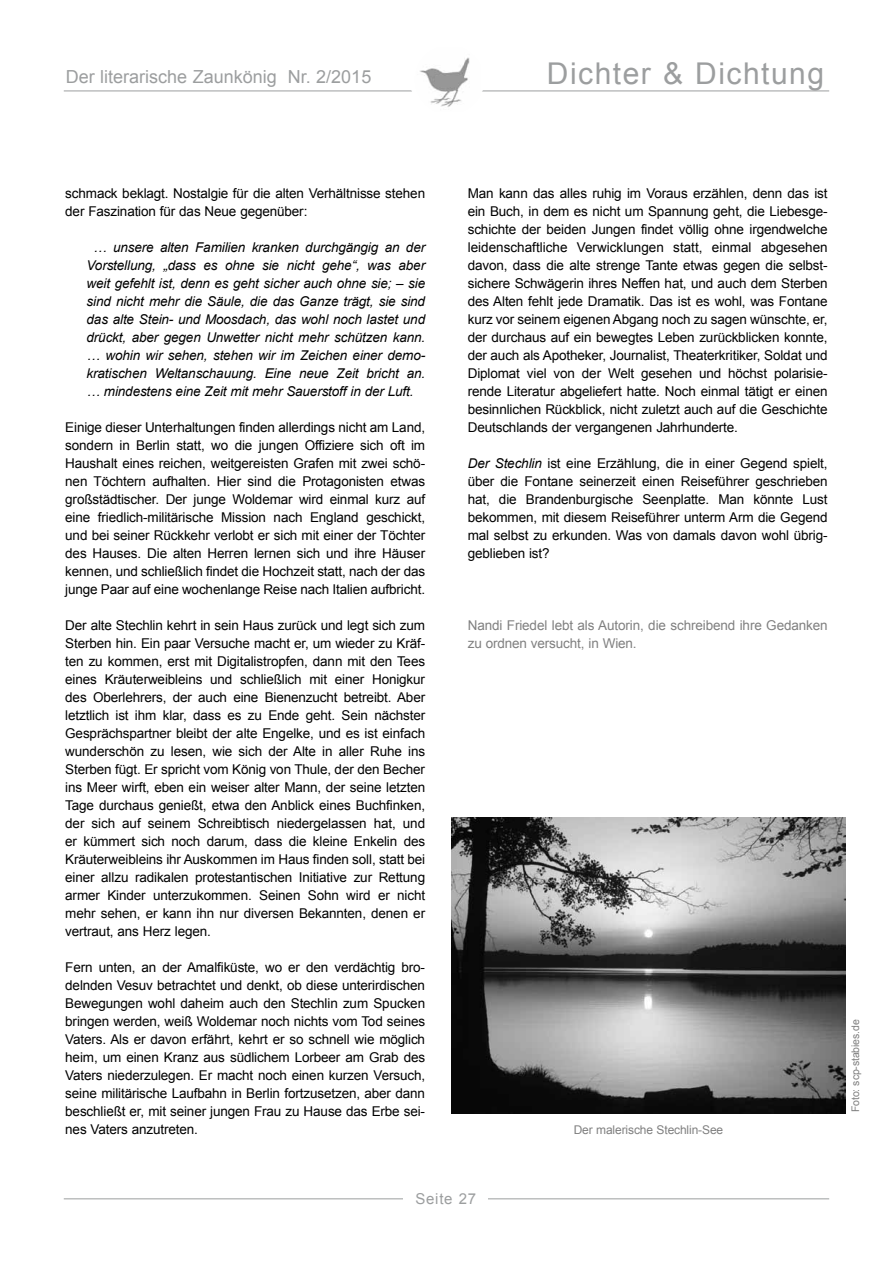
<style>
.page{position:relative;width:893px;height:1263px;background:#fff}
.page>*{position:absolute;margin:0;border:0;box-sizing:border-box;transform-origin:0 0}
.t1{font:30px "Arial";letter-spacing:.05em;color:#9c9e9f}
.t2{font:18px "Arial";color:#9c9e9f}
.t3{font:15px "Arial";letter-spacing:.05em;color:#9c9e9f}
.t4{font:13.5px/18px "Arial";letter-spacing:-.01em;color:#000;text-align:justify}
.t5{font:italic 13.5px/18px "Arial";letter-spacing:-.01em;color:#000;text-align:justify}
.t6{font:13.5px/18px "Arial";letter-spacing:-.01em;color:#808080}
.t7{font:12px "Arial";letter-spacing:-.01em;color:#808080}
.t8{font:10.5px "Arial";letter-spacing:-.01em;color:#808080}
.s1{font-style:italic}
</style>
<div class="page">
<img style="left:451px;top:817px;width:395px;height:296px">
<hr style="left:64px;top:91px;width:765px;height:1px;background:#9c9e9f">
<div style="left:410px;top:45px;width:69px;height:69px;background:#fff;border-radius:50%"></div>
<hr style="left:64px;top:1198px;width:765px;height:1px;background:#9c9e9f">
<div style="left:404px;top:1191px;width:84px;height:27px;background:#fff"></div>
<img style="left:420px;top:57px;width:60px;height:50px">
<div style="left:415px;top:45px;width:69px;height:69px;border:1px solid #fff;border-radius:50%"></div>
<h2 class="t2" style="left:66px;top:65px;width:307px">Der literarische Zaunkönig Nr. 2/2015</h2>
<h1 class="t1" style="left:547px;top:54px;width:279px">Dichter &amp; Dichtung</h1>
<p class="t4" style="left:65px;top:184px;width:361px">schmack beklagt. Nostalgie für die alten Verhältnisse stehen der Faszination für das Neue gegenüber:</p>
<p class="t5" style="left:87px;top:238px;width:340px;text-indent:7px">… unsere alten Familien kranken durchgängig an der Vorstellung, „dass es ohne sie nicht gehe“, was aber weit gefehlt ist, denn es geht sicher auch ohne sie; – sie sind nicht mehr die Säule, die das Ganze trägt, sie sind das alte Stein- und Moosdach, das wohl noch lastet und drückt, aber gegen Unwetter nicht mehr schützen kann. … wohin wir sehen, stehen wir im Zeichen einer demo&shy;kratischen Weltanschauung. Eine neue Zeit bricht an. … mindestens eine Zeit mit mehr Sauerstoff in der Luft.</p>
<p class="t4" style="left:65px;top:418px;width:361px">Einige dieser Unterhaltungen finden allerdings nicht am Land, sondern in Berlin statt, wo die jungen Offiziere sich oft im Haushalt eines reichen, weitgereisten Grafen mit zwei schö&shy;nen Töchtern aufhalten. Hier sind die Protagonisten etwas großstädtischer. Der junge Woldemar wird einmal kurz auf eine friedlich-militärische Mission nach England geschickt, und bei seiner Rückkehr verlobt er sich mit einer der Töchter des Hauses. Die alten Herren lernen sich und ihre Häuser kennen, und schließlich findet die Hochzeit statt, nach der das junge Paar auf eine wochenlange Reise nach Italien aufbricht.</p>
<p class="t4" style="left:65px;top:616px;width:361px">Der alte Stechlin kehrt in sein Haus zurück und legt sich zum Sterben hin. Ein paar Versuche macht er, um wieder zu Kräf&shy;ten zu kommen, erst mit Digitalistropfen, dann mit den Tees eines Kräuterweibleins und schließlich mit einer Honigkur des Oberlehrers, der auch eine Bienenzucht betreibt. Aber letztlich ist ihm klar, dass es zu Ende geht. Sein nächster Gesprächspartner bleibt der alte Engelke, und es ist einfach wunderschön zu lesen, wie sich der Alte in aller Ruhe ins Sterben fügt. Er spricht vom König von Thule, der den Becher ins Meer wirft, eben ein weiser alter Mann, der seine letzten Tage durchaus genießt, etwa den Anblick eines Buchfinken, der sich auf seinem Schreibtisch niedergelassen hat, und er kümmert sich noch darum, dass die kleine Enkelin des Kräuterweibleins ihr Auskommen im Haus finden soll, statt bei einer allzu radikalen protestantischen Initiative zur Rettung armer Kinder unterzukommen. Seinen Sohn wird er nicht mehr sehen, er kann ihn nur diversen Bekannten, denen er vertraut, ans Herz legen.</p>
<p class="t4" style="left:65px;top:958px;width:361px">Fern unten, an der Amalfiküste, wo er den verdächtig bro&shy;delnden Vesuv betrachtet und denkt, ob diese unterirdischen Bewegungen wohl daheim auch den Stechlin zum Spucken bringen werden, weiß Woldemar noch nichts vom Tod seines Vaters. Als er davon erfährt, kehrt er so schnell wie möglich heim, um einen Kranz aus südlichem Lorbeer am Grab des Vaters niederzulegen. Er macht noch einen kurzen Versuch, seine militärische Laufbahn in Berlin fortzusetzen, aber dann beschließt er, mit seiner jungen Frau zu Hause das Erbe sei&shy;nes Vaters anzutreten.</p>
<p class="t4" style="left:468px;top:184px;width:362px">Man kann das alles ruhig im Voraus erzählen, denn das ist ein Buch, in dem es nicht um Spannung geht, die Liebesge&shy;schichte der beiden Jungen findet völlig ohne irgendwelche leidenschaftliche Verwicklungen statt, einmal abgesehen davon, dass die alte strenge Tante etwas gegen die selbst&shy;sichere Schwägerin ihres Neffen hat, und auch dem Sterben des Alten fehlt jede Dramatik. Das ist es wohl, was Fontane kurz vor seinem eigenen Abgang noch zu sagen wünschte, er, der durchaus auf ein bewegtes Leben zurückblicken konnte, der auch als Apotheker, Journalist, Theaterkritiker, Soldat und Diplomat viel von der Welt gesehen und höchst polarisie&shy;rende Literatur abgeliefert hatte. Noch einmal tätigt er einen besinnlichen Rückblick, nicht zuletzt auch auf die Geschichte Deutschlands der vergangenen Jahrhunderte.</p>
<p class="t4" style="left:468px;top:454px;width:361px"><span class="s1">Der Stechlin</span> ist eine Erzählung, die in einer Gegend spielt, über die Fontane seinerzeit einen Reiseführer geschrieben hat, die Brandenburgische Seenplatte. Man könnte Lust bekommen, mit diesem Reiseführer unterm Arm die Gegend mal selbst zu erkunden. Was von damals davon wohl übrig&shy;geblieben ist?</p>
<p class="t6" style="left:468px;top:616px;width:361px">Nandi Friedel lebt als Autorin, die schreibend ihre Gedanken zu ordnen versucht, in Wien.</p>
<p class="t7" style="left:574px;top:1121px;width:151px">Der malerische Stechlin-See</p>
<p class="t3" style="left:415px;top:1188px;width:62px">Seite 27</p>
<p class="t8" style="left:849px;top:1112px;width:94px;rotate:-90deg">Foto: scp-stabies.de</p>
</div>
